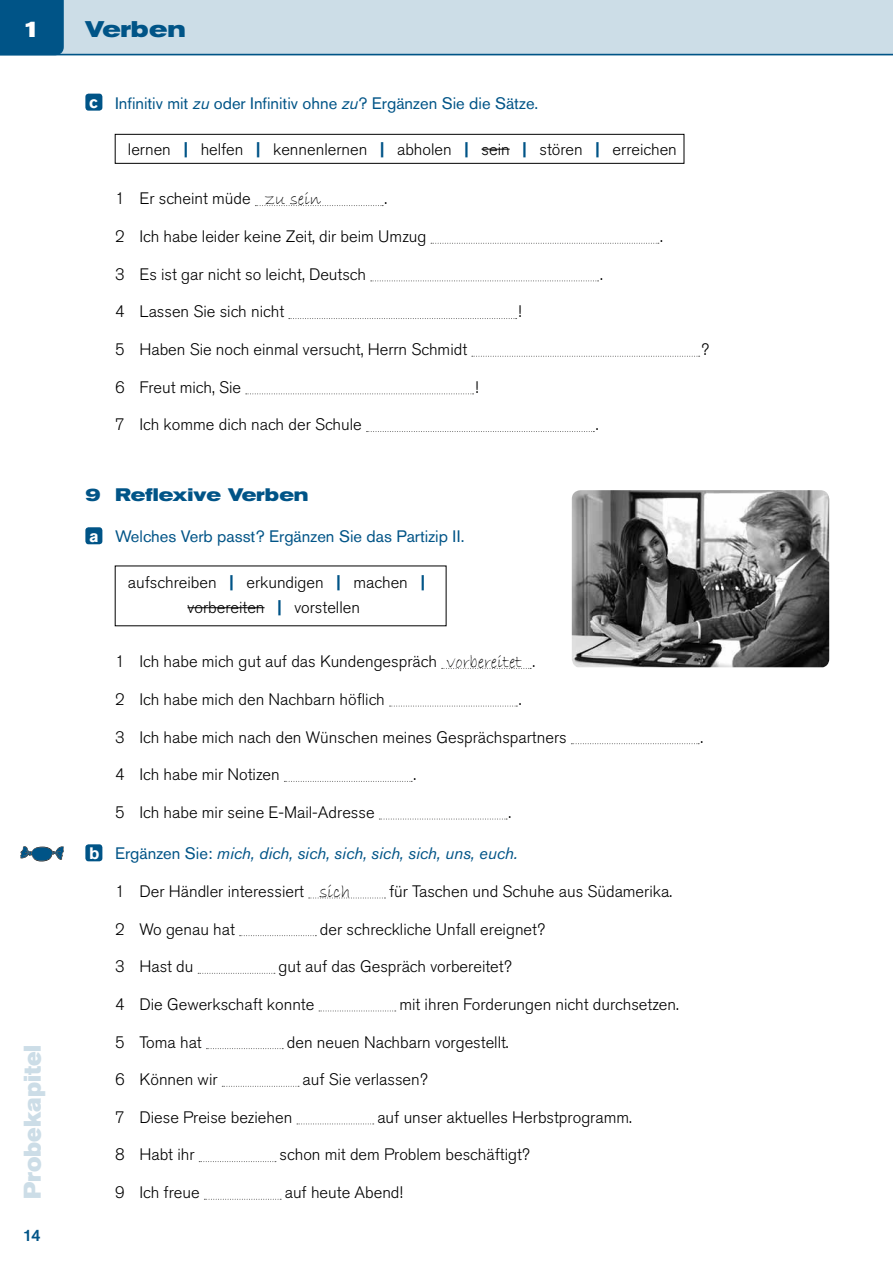
<style>
.page{position:relative;width:893px;height:1263px;background:#fff}
.page>*{position:absolute;margin:0;border:0;box-sizing:border-box;transform-origin:0 0}
.t1{font:24px "Akzidenz Grotesk Pro Super";color:#ccdde7}
.t2{font:700 expanded 22.5px "Akzidenz Grotesk Pro";color:#005487}
.t3{font:700 expanded 22.5px "Akzidenz Grotesk Pro";color:#fff}
.t4{font:18.75px "Bradley Hand ITC";color:#000}
.t5{font:18px "Bradley Hand ITC";color:#000}
.t6{font:700 expanded 18px "Akzidenz Grotesk Pro";color:#005487}
.t7{font:300 16.5px/24.9px "Akzidenz Grotesk Pro";color:#000;text-align:center}
.t8{font:16.5px "Akzidenz Grotesk Pro";color:#005487}
.t9{font:italic 16.5px "Akzidenz Grotesk Pro";color:#005487}
.t10{font:700 16.5px "Akzidenz Grotesk Pro";color:#fff}
.t11{font:500 16.5px "Akzidenz Grotesk Pro";color:#005487}
.s1{font-weight:700;color:#fff}
.s2{font-style:italic}
.s3{font-weight:700;color:#005487}
.s4{font-style:normal}
</style>
<div class="page">
<div style="left:0;top:0;width:893px;height:55px;background:#ccdde7"></div>
<hr style="left:0;top:54px;width:893px;height:1px;background:#005487">
<div style="left:0;top:0;width:64px;height:54px;background:#005487"></div>
<svg style="left:481px;top:149px;width:29px;height:1px"></svg>
<svg style="left:255px;top:205px;width:128px;height:1px"></svg>
<svg style="left:431px;top:243px;width:228px;height:1px"></svg>
<svg style="left:371px;top:281px;width:228px;height:1px"></svg>
<svg style="left:289px;top:318px;width:228px;height:1px"></svg>
<svg style="left:472px;top:356px;width:228px;height:1px"></svg>
<svg style="left:246px;top:393px;width:228px;height:1px"></svg>
<svg style="left:366px;top:431px;width:228px;height:1px"></svg>
<hr style="left:188px;top:607px;width:77px;height:1px;background:#000">
<svg style="left:442px;top:668px;width:89px;height:1px"></svg>
<svg style="left:390px;top:706px;width:127px;height:1px"></svg>
<svg style="left:571px;top:743px;width:128px;height:1px"></svg>
<svg style="left:284px;top:781px;width:128px;height:1px"></svg>
<svg style="left:379px;top:819px;width:128px;height:1px"></svg>
<svg style="left:309px;top:898px;width:76px;height:1px"></svg>
<svg style="left:240px;top:935px;width:76px;height:1px"></svg>
<svg style="left:198px;top:973px;width:77px;height:1px"></svg>
<svg style="left:319px;top:1010px;width:77px;height:1px"></svg>
<svg style="left:206px;top:1048px;width:77px;height:1px"></svg>
<svg style="left:222px;top:1086px;width:77px;height:1px"></svg>
<svg style="left:297px;top:1123px;width:77px;height:1px"></svg>
<svg style="left:199px;top:1161px;width:77px;height:1px"></svg>
<svg style="left:204px;top:1199px;width:77px;height:1px"></svg>
<div style="left:85px;top:94px;width:17px;height:17px;background:#005487;border-radius:3px"></div>
<div style="left:85px;top:527px;width:17px;height:17px;background:#005487;border-radius:3px"></div>
<div style="left:85px;top:844px;width:17px;height:17px;background:#005487;border-radius:3px"></div>
<div style="left:115px;top:134px;width:569px;height:30px;border:1px solid #000"></div>
<img style="left:572px;top:490px;width:257px;height:177px">
<svg style="left:20px;top:846px;width:44px;height:15px"></svg>
<h2 class="t3" style="left:22px;top:14px;width:21px">1</h2>
<h2 class="t2" style="left:85px;top:14px;width:102px">Verben</h2>
<h1 class="t1" style="left:17px;top:1199px;width:156px;rotate:-90deg">Probekapitel</h1>
<p class="t11" style="left:23px;top:1225px;width:19px">14</p>
<p class="t8" style="left:89px;top:92px;width:451px"><span class="s1">b</span> Infinitiv mit <span class="s2">zu</span> oder Infinitiv ohne <span class="s2">zu</span>? Ergänzen Sie die Sätze.</p>
<p class="t7" style="left:128px;top:136px;width:550px">lernen <span class="s3">|</span> helfen <span class="s3">|</span> kennenlernen <span class="s3">|</span> abholen <span class="s3">|</span> sein <span class="s3">|</span> stören <span class="s3">|</span> erreichen</p>
<p class="t7" style="left:115px;top:186px;width:137px">1 Er scheint müde</p>
<p class="t7" style="left:385px;top:186px;width:4px">.</p>
<p class="t7" style="left:115px;top:224px;width:313px">2 Ich habe leider keine Zeit, dir beim Umzug</p>
<p class="t7" style="left:660px;top:224px;width:4px">.</p>
<p class="t7" style="left:115px;top:262px;width:252px">3 Es ist gar nicht so leicht, Deutsch</p>
<p class="t7" style="left:600px;top:262px;width:4px">.</p>
<p class="t7" style="left:115px;top:299px;width:171px">4 Lassen Sie sich nicht</p>
<p class="t7" style="left:518px;top:299px;width:5px">!</p>
<p class="t7" style="left:115px;top:337px;width:354px">5 Haben Sie noch einmal versucht, Herrn Schmidt</p>
<p class="t7" style="left:701px;top:337px;width:9px">?</p>
<p class="t7" style="left:115px;top:375px;width:127px">6 Freut mich, Sie</p>
<p class="t7" style="left:475px;top:375px;width:5px">!</p>
<p class="t7" style="left:115px;top:412px;width:248px">7 Ich komme dich nach der Schule</p>
<p class="t7" style="left:596px;top:412px;width:4px">.</p>
<p class="t10" style="left:89px;top:92px;width:10px">c</p>
<p class="t5" style="left:266px;top:188px;width:57px">zu sein</p>
<p class="t6" style="left:85px;top:483px;width:225px">9 Reflexive Verben</p>
<p class="t8" style="left:89px;top:526px;width:377px"><span class="s1">b</span> Welches Verb passt? Ergänzen Sie das Partizip II.</p>
<p class="t7" style="left:128px;top:570px;width:298px">aufschreiben <span class="s3">|</span> erkundigen <span class="s3">|</span> machen <span class="s3">| </span>vorbereiten <span class="s3">|</span> vorstellen</p>
<p class="t7" style="left:115px;top:649px;width:323px">1 Ich habe mich gut auf das Kundengespräch</p>
<p class="t7" style="left:533px;top:649px;width:4px">.</p>
<p class="t7" style="left:115px;top:687px;width:271px">2 Ich habe mich den Nachbarn höflich</p>
<p class="t7" style="left:519px;top:687px;width:4px">.</p>
<p class="t7" style="left:115px;top:724px;width:453px">3 Ich habe mich nach den Wünschen meines Gesprächspartners</p>
<p class="t7" style="left:701px;top:724px;width:4px">.</p>
<p class="t7" style="left:115px;top:762px;width:166px">4 Ich habe mir Notizen</p>
<p class="t7" style="left:414px;top:762px;width:4px">.</p>
<p class="t7" style="left:115px;top:800px;width:261px">5 Ich habe mir seine E-Mail-Adresse</p>
<p class="t7" style="left:509px;top:800px;width:4px">.</p>
<p class="t9" style="left:115px;top:843px;width:404px"><span class="s4">Ergänzen Sie:</span> mich, dich, sich, sich, sich, sich, uns, euch.</p>
<p class="t7" style="left:115px;top:879px;width:190px">1 Der Händler interessiert</p>
<p class="t7" style="left:389px;top:879px;width:284px">für Taschen und Schuhe aus Südamerika.</p>
<p class="t7" style="left:115px;top:916px;width:121px">2 Wo genau hat</p>
<p class="t7" style="left:320px;top:916px;width:226px">der schreckliche Unfall ereignet?</p>
<p class="t7" style="left:115px;top:954px;width:80px">3 Hast du</p>
<p class="t7" style="left:279px;top:954px;width:234px">gut auf das Gespräch vorbereitet?</p>
<p class="t7" style="left:115px;top:992px;width:201px">4 Die Gewerkschaft konnte</p>
<p class="t7" style="left:399px;top:992px;width:281px">mit ihren Forderungen nicht durchsetzen.</p>
<p class="t7" style="left:115px;top:1029px;width:88px">5 Toma hat</p>
<p class="t7" style="left:287px;top:1029px;width:223px">den neuen Nachbarn vorgestellt.</p>
<p class="t7" style="left:115px;top:1067px;width:104px">6 Können wir</p>
<p class="t7" style="left:303px;top:1067px;width:127px">auf Sie verlassen?</p>
<p class="t7" style="left:115px;top:1104px;width:179px">7 Diese Preise beziehen</p>
<p class="t7" style="left:377px;top:1104px;width:256px">auf unser aktuelles Herbstprogramm.</p>
<p class="t7" style="left:115px;top:1142px;width:81px">8 Habt ihr</p>
<p class="t7" style="left:280px;top:1142px;width:252px">schon mit dem Problem beschäftigt?</p>
<p class="t7" style="left:115px;top:1180px;width:86px">9 Ich freue</p>
<p class="t7" style="left:285px;top:1180px;width:120px">auf heute Abend!</p>
<p class="t10" style="left:89px;top:525px;width:11px">a</p>
<p class="t5" style="left:447px;top:650px;width:77px">vorbereitet</p>
<p class="t10" style="left:89px;top:842px;width:12px">b</p>
<p class="t4" style="left:319px;top:879px;width:33px">sich</p>
</div>
